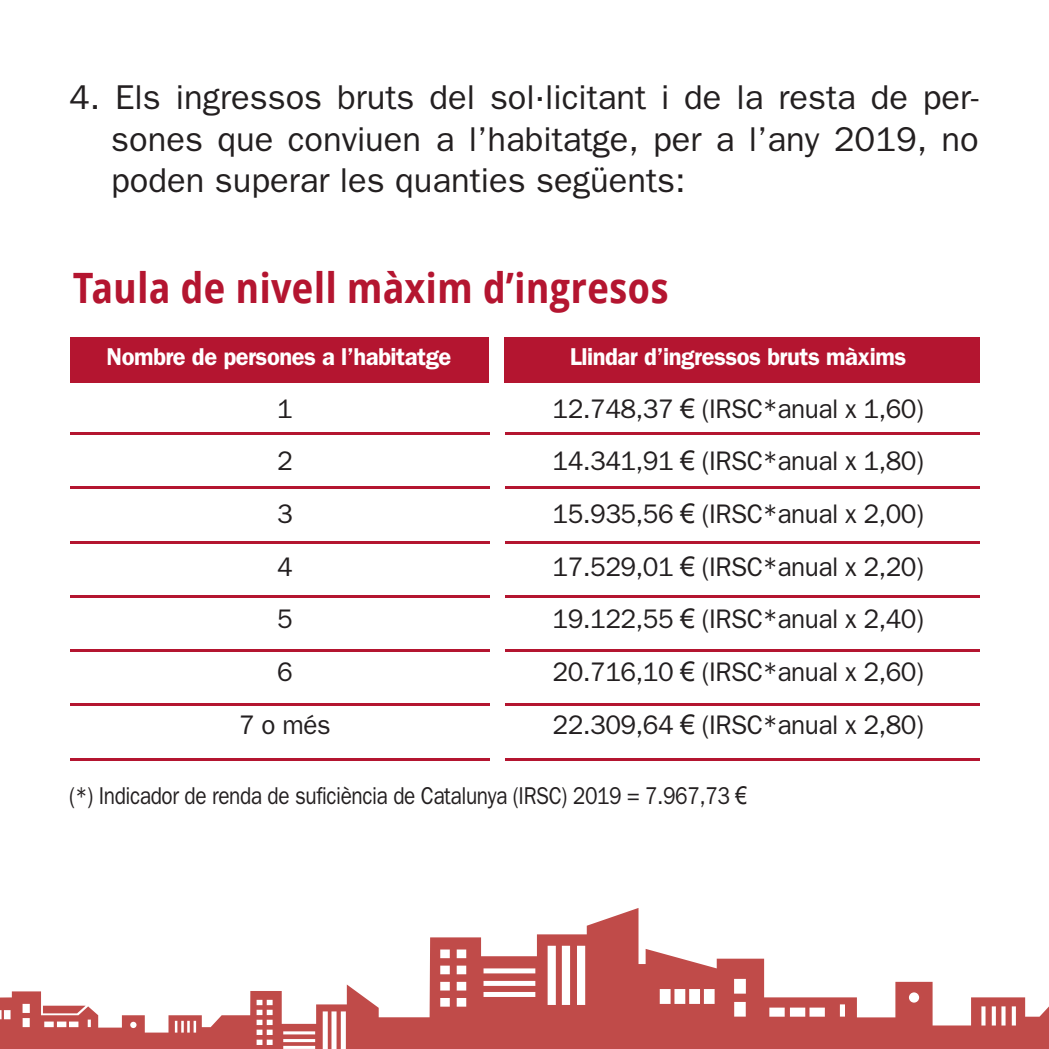
<style>
.page{position:relative;width:1049px;height:1049px;background:#fff}
.page>*{position:absolute;margin:0;border:0;box-sizing:border-box;transform-origin:0 0}
.t1{font:700 42px "Droid Sans";color:#b41530;scale:.91 1}
.t2{font:34.5px/41.5px "Franklin Gothic";color:#231f20;text-align:justify}
.t3{font:27px "Franklin Gothic";letter-spacing:-.02em;color:#231f20}
.t4{font:24.5px "Franklin Gothic";letter-spacing:-.02em;color:#231f20;scale:.85 1}
.t5{font:600 24.5px "Franklin Gothic";letter-spacing:-.02em;color:#fff}
.s1{font-family:"Arial"}
</style>
<div class="page">
<div style="left:70px;top:337px;width:418px;height:46px;background:#b41530"></div>
<div style="left:504px;top:337px;width:476px;height:46px;background:#b41530"></div>
<hr style="left:70px;top:432px;width:420px;height:3px;background:#b41530">
<hr style="left:70px;top:595px;width:420px;height:2px;background:#b41530">
<hr style="left:70px;top:541px;width:420px;height:2px;background:#b41530">
<hr style="left:70px;top:703px;width:420px;height:3px;background:#b41530">
<hr style="left:70px;top:486px;width:420px;height:3px;background:#b41530">
<hr style="left:70px;top:649px;width:420px;height:3px;background:#b41530">
<hr style="left:70px;top:758px;width:420px;height:2px;background:#b41530">
<hr style="left:505px;top:432px;width:475px;height:3px;background:#b41530">
<hr style="left:505px;top:595px;width:475px;height:2px;background:#b41530">
<hr style="left:505px;top:541px;width:475px;height:2px;background:#b41530">
<hr style="left:505px;top:703px;width:475px;height:3px;background:#b41530">
<hr style="left:505px;top:486px;width:475px;height:3px;background:#b41530">
<hr style="left:505px;top:649px;width:475px;height:3px;background:#b41530">
<hr style="left:505px;top:758px;width:475px;height:2px;background:#b41530">
<svg style="left:0;top:908px;width:1049px;height:141px"></svg>
<p class="t2" style="left:111px;top:76px;width:869px;text-indent:-42px">4. Els ingressos bruts del sol·licitant i de la resta de per&shy;sones que conviuen a l’habitatge, per a l’any 2019, no poden superar les quanties següents:</p>
<h1 class="t1" style="left:73px;top:264px;width:656px">Taula de nivell màxim d’ingresos</h1>
<p class="t5" style="left:106px;top:342px;width:346px">Nombre de persones a l’habitatge</p>
<p class="t5" style="left:570px;top:342px;width:338px">Llindar d’ingressos bruts màxims</p>
<p class="t3" style="left:277px;top:393px;width:17px">1</p>
<p class="t3" style="left:552px;top:393px;width:373px">12.748,37 <span class="s1">€</span> (IRSC*anual x 1,60)</p>
<p class="t3" style="left:277px;top:446px;width:17px">2</p>
<p class="t3" style="left:552px;top:446px;width:373px">14.341,91 <span class="s1">€</span> (IRSC*anual x 1,80)</p>
<p class="t3" style="left:277px;top:498px;width:17px">3</p>
<p class="t3" style="left:552px;top:498px;width:373px">15.935,56 <span class="s1">€</span> (IRSC*anual x 2,00)</p>
<p class="t3" style="left:277px;top:551px;width:17px">4</p>
<p class="t3" style="left:552px;top:551px;width:373px">17.529,01 <span class="s1">€</span> (IRSC*anual x 2,20)</p>
<p class="t3" style="left:277px;top:604px;width:17px">5</p>
<p class="t3" style="left:552px;top:604px;width:373px">19.122,55 <span class="s1">€</span> (IRSC*anual x 2,40)</p>
<p class="t3" style="left:277px;top:656px;width:17px">6</p>
<p class="t3" style="left:552px;top:656px;width:373px">20.716,10 <span class="s1">€</span> (IRSC*anual x 2,60)</p>
<p class="t3" style="left:239px;top:709px;width:93px">7 o més</p>
<p class="t3" style="left:552px;top:709px;width:373px">22.309,64 <span class="s1">€</span> (IRSC*anual x 2,80)</p>
<p class="t4" style="left:69px;top:781px;width:799px">(*) Indicador de renda de suficiència de Catalunya (IRSC) 2019 = 7.967,73 <span class="s1">€</span></p>
</div>
